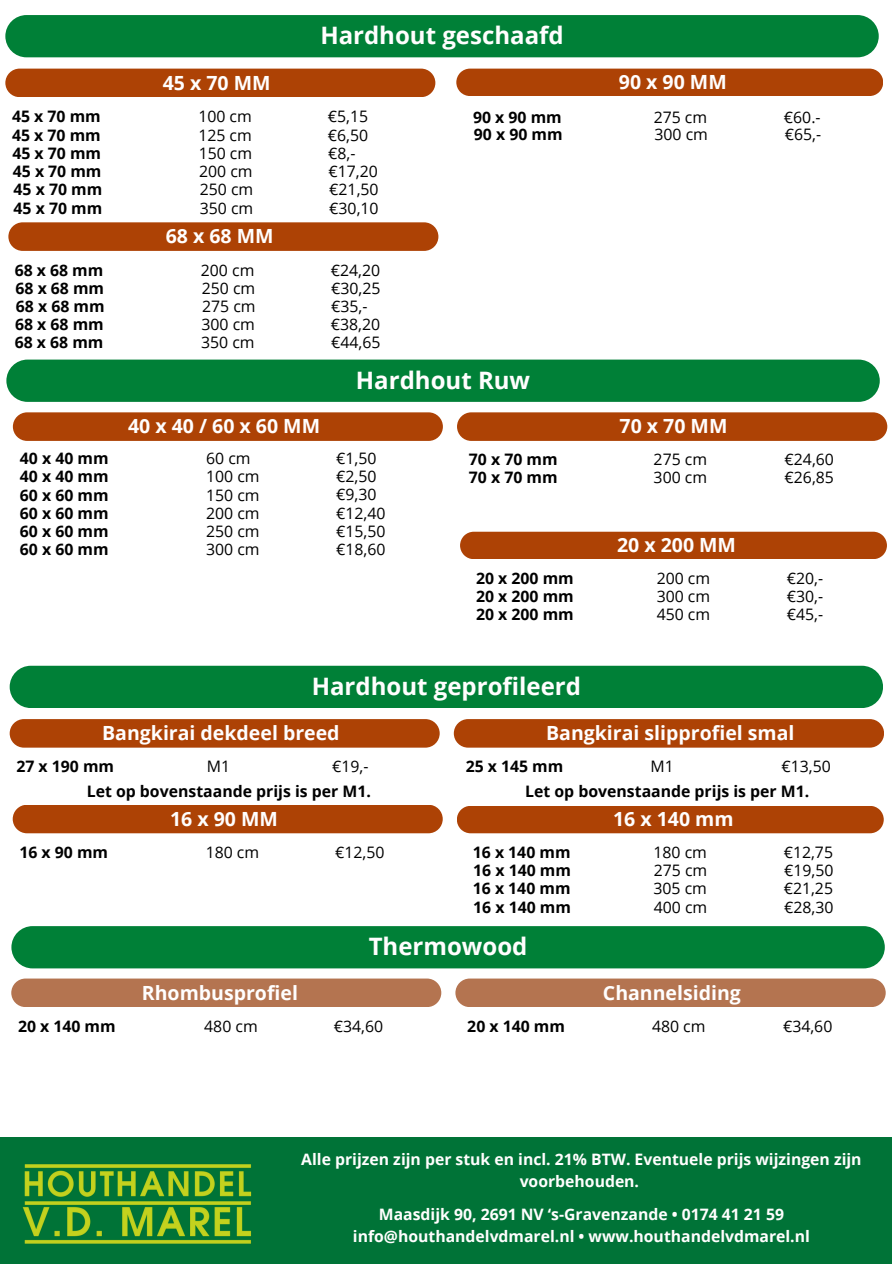
<style>
.page{position:relative;width:894px;height:1264px;background:#fff}
.page>*{position:absolute;margin:0;border:0;box-sizing:border-box;transform-origin:0 0}
.t1{font:700 24px "Open Sans";color:#fffefe}
.t2{font:700 19.5px "Open Sans";color:#fffefe}
.t3{font:700 19.5px "Open Sans";letter-spacing:.13em;color:#fffefe}
.t4{font:700 18px "Aleo";color:#fff}
.t5{font:15.75px "Open Sans";color:#000}
.t6{font:700 15.75px "Open Sans";color:#000}
.t7{font:700 15.75px/22px "Open Sans";color:#fffefe;text-align:center}
</style>
<div class="page">
<div style="left:5px;top:15px;width:873px;height:42px;background:#008037;border-radius:21px"></div>
<div style="left:5px;top:69px;width:430px;height:28px;background:#ad4205;border-radius:14px"></div>
<div style="left:8px;top:222px;width:430px;height:29px;background:#ad4205;border-radius:14px"></div>
<div style="left:456px;top:69px;width:426px;height:27px;background:#ad4205"></div>
<div style="left:13px;top:412px;width:430px;height:29px;background:#ad4205;border-radius:14px"></div>
<div style="left:457px;top:412px;width:430px;height:29px;background:#ad4205;border-radius:14px"></div>
<div style="left:460px;top:531px;width:426px;height:28px;background:#ad4205"></div>
<div style="left:6px;top:359px;width:873px;height:43px;background:#008037;border-radius:21px"></div>
<div style="left:10px;top:665px;width:872px;height:43px;background:#008037;border-radius:21px"></div>
<div style="left:10px;top:719px;width:429px;height:28px;background:#ad4205;border-radius:14px"></div>
<div style="left:453px;top:719px;width:430px;height:28px;background:#ad4205;border-radius:14px"></div>
<div style="left:13px;top:804px;width:429px;height:29px;background:#ad4205;border-radius:14px"></div>
<div style="left:457px;top:806px;width:426px;height:27px;background:#ad4205"></div>
<div style="left:11px;top:926px;width:873px;height:42px;background:#008037;border-radius:21px"></div>
<div style="left:11px;top:978px;width:430px;height:29px;background:#b47450;border-radius:14px"></div>
<div style="left:455px;top:978px;width:430px;height:29px;background:#b47450;border-radius:14px"></div>
<img style="left:0;top:1137px;width:304px;height:126px">
<div style="left:304px;top:1137px;width:587px;height:126px;background:#007337"></div>
<p class="t2" style="left:163px;top:69px;width:109px">45 x 70 MM</p>
<h1 class="t1" style="left:320px;top:19px;width:245px">Hardhout geschaafd</h1>
<h4 class="t2" style="left:618px;top:68px;width:109px">90 x 90 MM</h4>
<p class="t6" style="left:12px;top:105px;width:90px">45 x 70 mm</p>
<p class="t5" style="left:198px;top:105px;width:55px">100 cm</p>
<h4 class="t5" style="left:328px;top:105px;width:42px">€5,15</h4>
<p class="t6" style="left:12px;top:142px;width:90px">45 x 70 mm</p>
<p class="t5" style="left:199px;top:142px;width:55px">150 cm</p>
<h4 class="t5" style="left:328px;top:142px;width:29px">€8,-</h4>
<p class="t6" style="left:13px;top:160px;width:90px">45 x 70 mm</p>
<p class="t5" style="left:199px;top:160px;width:55px">200 cm</p>
<h4 class="t5" style="left:328px;top:160px;width:51px">€17,20</h4>
<p class="t6" style="left:14px;top:179px;width:90px">45 x 70 mm</p>
<p class="t5" style="left:200px;top:179px;width:55px">250 cm</p>
<h4 class="t5" style="left:329px;top:179px;width:51px">€21,50</h4>
<p class="t2" style="left:166px;top:222px;width:109px">68 x 68 MM</p>
<h4 class="t6" style="left:12px;top:124px;width:90px">45 x 70 mm</h4>
<p class="t5" style="left:198px;top:124px;width:55px">125 cm</p>
<p class="t5" style="left:328px;top:124px;width:42px">€6,50</p>
<p class="t6" style="left:14px;top:197px;width:90px">45 x 70 mm</p>
<p class="t5" style="left:200px;top:197px;width:55px">350 cm</p>
<p class="t5" style="left:329px;top:197px;width:51px">€30,10</p>
<p class="t6" style="left:15px;top:259px;width:90px">68 x 68 mm</p>
<h4 class="t5" style="left:201px;top:259px;width:55px">200 cm</h4>
<p class="t5" style="left:331px;top:259px;width:51px">€24,20</p>
<h4 class="t6" style="left:16px;top:277px;width:90px">68 x 68 mm</h4>
<p class="t5" style="left:202px;top:277px;width:55px">250 cm</p>
<p class="t5" style="left:331px;top:277px;width:51px">€30,25</p>
<p class="t6" style="left:16px;top:295px;width:90px">68 x 68 mm</p>
<h2 class="t5" style="left:202px;top:295px;width:55px">275 cm</h2>
<p class="t5" style="left:331px;top:295px;width:38px">€35,-</p>
<h4 class="t6" style="left:15px;top:313px;width:90px">68 x 68 mm</h4>
<p class="t5" style="left:201px;top:313px;width:55px">300 cm</p>
<h4 class="t5" style="left:331px;top:313px;width:51px">€38,20</h4>
<h2 class="t6" style="left:15px;top:331px;width:90px">68 x 68 mm</h2>
<h4 class="t5" style="left:201px;top:331px;width:55px">350 cm</h4>
<h4 class="t5" style="left:331px;top:331px;width:51px">€44,65</h4>
<p class="t6" style="left:473px;top:106px;width:90px">90 x 90 mm</p>
<p class="t5" style="left:653px;top:106px;width:55px">275 cm</p>
<p class="t5" style="left:783px;top:106px;width:38px">€60.-</p>
<p class="t6" style="left:474px;top:124px;width:90px">90 x 90 mm</p>
<p class="t5" style="left:654px;top:124px;width:55px">300 cm</p>
<p class="t5" style="left:784px;top:124px;width:38px">€65,-</p>
<h2 class="t1" style="left:356px;top:363px;width:176px">Hardhout Ruw</h2>
<h4 class="t3" style="left:128px;top:412px;width:193px">40x40/60x60MM</h4>
<h4 class="t2" style="left:619px;top:412px;width:109px">70 x 70 MM</h4>
<p class="t6" style="left:20px;top:447px;width:90px">40 x 40 mm</p>
<p class="t5" style="left:206px;top:447px;width:46px">60 cm</p>
<p class="t5" style="left:336px;top:447px;width:42px">€1,50</p>
<h1 class="t6" style="left:20px;top:465px;width:90px">40 x 40 mm</h1>
<h2 class="t5" style="left:206px;top:465px;width:55px">100 cm</h2>
<h2 class="t5" style="left:336px;top:465px;width:42px">€2,50</h2>
<h4 class="t6" style="left:20px;top:484px;width:90px">60 x 60 mm</h4>
<h4 class="t5" style="left:206px;top:484px;width:55px">150 cm</h4>
<h4 class="t5" style="left:336px;top:483px;width:42px">€9,30</h4>
<p class="t6" style="left:20px;top:502px;width:90px">60 x 60 mm</p>
<p class="t5" style="left:206px;top:502px;width:55px">200 cm</p>
<p class="t5" style="left:336px;top:502px;width:51px">€12,40</p>
<p class="t6" style="left:20px;top:520px;width:90px">60 x 60 mm</p>
<p class="t5" style="left:206px;top:520px;width:55px">250 cm</p>
<p class="t5" style="left:336px;top:520px;width:51px">€15,50</p>
<p class="t6" style="left:20px;top:538px;width:90px">60 x 60 mm</p>
<p class="t5" style="left:206px;top:538px;width:55px">300 cm</p>
<p class="t5" style="left:336px;top:538px;width:51px">€18,60</p>
<p class="t6" style="left:469px;top:448px;width:90px">70 x 70 mm</p>
<h2 class="t5" style="left:653px;top:448px;width:55px">275 cm</h2>
<h1 class="t5" style="left:784px;top:448px;width:51px">€24,60</h1>
<h2 class="t6" style="left:469px;top:466px;width:90px">70 x 70 mm</h2>
<h4 class="t5" style="left:653px;top:466px;width:55px">300 cm</h4>
<h4 class="t5" style="left:784px;top:466px;width:51px">€26,85</h4>
<h4 class="t2" style="left:617px;top:531px;width:120px">20 x 200 MM</h4>
<h4 class="t6" style="left:476px;top:567px;width:99px">20 x 200 mm</h4>
<h4 class="t5" style="left:656px;top:567px;width:55px">200 cm</h4>
<h4 class="t5" style="left:786px;top:567px;width:38px">€20,-</h4>
<p class="t6" style="left:476px;top:585px;width:99px">20 x 200 mm</p>
<p class="t5" style="left:656px;top:585px;width:55px">300 cm</p>
<p class="t5" style="left:786px;top:585px;width:38px">€30,-</p>
<p class="t6" style="left:476px;top:603px;width:99px">20 x 200 mm</p>
<p class="t5" style="left:656px;top:603px;width:55px">450 cm</p>
<p class="t5" style="left:786px;top:603px;width:38px">€45,-</p>
<h2 class="t1" style="left:311px;top:669px;width:270px">Hardhout geprofileerd</h2>
<h4 class="t2" style="left:102px;top:719px;width:239px">Bangkirai dekdeel breed</h4>
<p class="t2" style="left:546px;top:719px;width:250px">Bangkirai slipprofiel smal</p>
<p class="t6" style="left:16px;top:755px;width:99px">27 x 190 mm</p>
<p class="t5" style="left:207px;top:755px;width:25px">M1</p>
<p class="t5" style="left:332px;top:755px;width:38px">€19,-</p>
<p class="t6" style="left:465px;top:755px;width:99px">25 x 145 mm</p>
<h1 class="t5" style="left:650px;top:755px;width:25px">M1</h1>
<p class="t5" style="left:781px;top:755px;width:51px">€13,50</p>
<h2 class="t2" style="left:170px;top:805px;width:109px">16 x 90 MM</h2>
<h2 class="t2" style="left:613px;top:805px;width:122px">16 x 140 mm</h2>
<h4 class="t6" style="left:19px;top:841px;width:90px">16 x 90 mm</h4>
<p class="t5" style="left:206px;top:841px;width:55px">180 cm</p>
<h3 class="t5" style="left:335px;top:841px;width:51px">€12,50</h3>
<h4 class="t6" style="left:472px;top:841px;width:99px">16 x 140 mm</h4>
<p class="t5" style="left:653px;top:841px;width:55px">180 cm</p>
<h3 class="t5" style="left:783px;top:841px;width:51px">€12,75</h3>
<h4 class="t6" style="left:87px;top:779px;width:285px">Let op bovenstaande prijs is per M1.</h4>
<h2 class="t6" style="left:525px;top:779px;width:285px">Let op bovenstaande prijs is per M1.</h2>
<h4 class="t6" style="left:473px;top:859px;width:99px">16 x 140 mm</h4>
<h4 class="t5" style="left:653px;top:859px;width:55px">275 cm</h4>
<h2 class="t5" style="left:783px;top:859px;width:51px">€19,50</h2>
<p class="t6" style="left:473px;top:895px;width:99px">16 x 140 mm</p>
<h4 class="t5" style="left:653px;top:895px;width:55px">400 cm</h4>
<p class="t5" style="left:783px;top:895px;width:51px">€28,30</p>
<h4 class="t6" style="left:472px;top:877px;width:99px">16 x 140 mm</h4>
<p class="t5" style="left:653px;top:877px;width:55px">305 cm</p>
<p class="t5" style="left:783px;top:877px;width:51px">€21,25</p>
<h4 class="t1" style="left:368px;top:929px;width:160px">Thermowood</h4>
<h4 class="t2" style="left:142px;top:978px;width:157px">Rhombusprofiel</h4>
<h4 class="t2" style="left:602px;top:978px;width:139px">Channelsiding</h4>
<h4 class="t6" style="left:18px;top:1014px;width:99px">20 x 140 mm</h4>
<p class="t5" style="left:204px;top:1014px;width:55px">480 cm</p>
<p class="t5" style="left:333px;top:1014px;width:51px">€34,60</p>
<p class="t6" style="left:467px;top:1014px;width:99px">20 x 140 mm</p>
<p class="t5" style="left:652px;top:1014px;width:55px">480 cm</p>
<p class="t5" style="left:782px;top:1014px;width:51px">€34,60</p>
<p class="t7" style="left:301px;top:1148px;width:561px">Alle prijzen zijn per stuk en incl. 21% BTW. Eventuele prijs wijzingen zijn voorbehouden.</p>
<p class="t7" style="left:353px;top:1203px;width:458px">Maasdijk 90, 2691 NV ‘s-Gravenzande • 0174 41 21 59 info@houthandelvdmarel.nl • www.houthandelvdmarel.nl</p>
<h4 class="t4" style="left:342px;top:1218px;width:239px">Geldig tot en met 01-06-2024.</h4>
</div>
